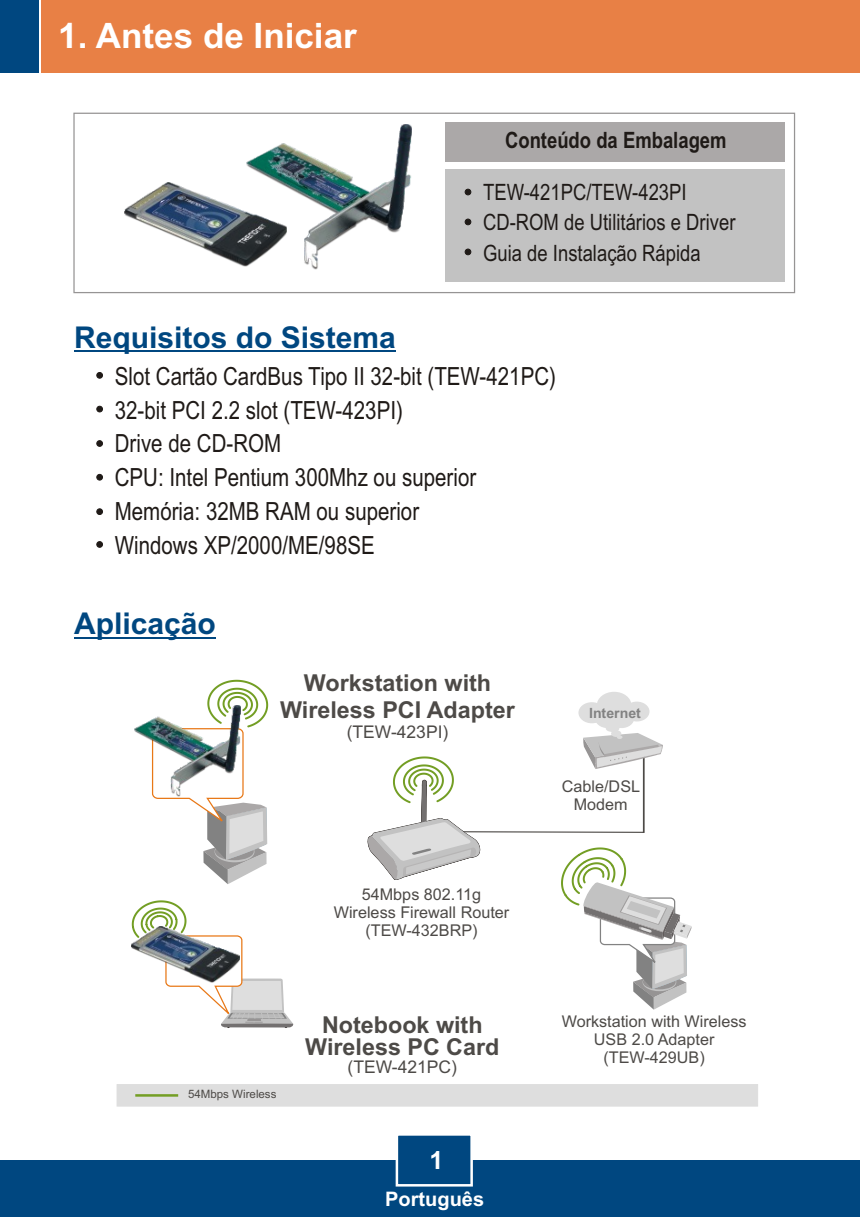
<style>
.page{position:relative;width:860px;height:1217px;background:#fff}
.page>*{position:absolute;margin:0;border:0;box-sizing:border-box;transform-origin:0 0}
.t1{font:700 35px "Arial";color:#fff}
.t2{font:700 30px "Arial";color:#004780}
.t3{font:25px/34px "Arial Narrow";color:#1f1a17}
.t4{font:700 25px "Arial";color:#fff}
.t5{font:700 23.25px/26px "Arial";color:#4d4a47;text-align:center}
.t6{font:22.5px/30.5px "Arial Narrow";color:#1f1a17}
.t7{font:700 22.5px "Arial Narrow";color:#1f1a17}
.t8{font:700 20px "Arial";color:#fff}
.t9{font:17.5px "Arial";color:#4d4a47}
.t10{font:16.25px/18px "Arial";color:#4d4a47;text-align:center}
.t11{font:700 14px "Arial";color:#828282}
.t12{font:11.5px "Arial";color:#4d4a47}
</style>
<div class="page">
<svg style="left:73px;top:112px;width:722px;height:182px"></svg>
<div style="left:444px;top:169px;width:340px;height:113px;background:#c2c2c2"></div>
<div style="left:0;top:1159px;width:859px;height:57px;background:#004780"></div>
<div style="left:41px;top:0;width:818px;height:72px;background:#e88045"></div>
<div style="left:0;top:0;width:38px;height:72px;background:#004780"></div>
<div style="left:444px;top:122px;width:340px;height:40px;background:#aba8a8"></div>
<svg style="left:96px;top:372px;width:7px;height:6px"></svg>
<svg style="left:96px;top:440px;width:7px;height:6px"></svg>
<svg style="left:96px;top:508px;width:7px;height:6px"></svg>
<svg style="left:96px;top:541px;width:7px;height:6px"></svg>
<svg style="left:465px;top:189px;width:6px;height:6px"></svg>
<svg style="left:465px;top:219px;width:6px;height:6px"></svg>
<svg style="left:465px;top:249px;width:6px;height:6px"></svg>
<svg style="left:96px;top:406px;width:7px;height:6px"></svg>
<svg style="left:96px;top:474px;width:7px;height:6px"></svg>
<svg style="left:394px;top:1135px;width:80px;height:52px"></svg>
<img style="left:125px;top:182px;width:122px;height:85px">
<img style="left:247px;top:125px;width:164px;height:144px">
<div style="left:578px;top:702px;width:27px;height:21px;background:#dedede;border-radius:50%"></div>
<div style="left:595px;top:708px;width:25px;height:20px;background:#dedede;border-radius:50%"></div>
<div style="left:596px;top:691px;width:35px;height:28px;background:#dedede;border-radius:50%"></div>
<div style="left:608px;top:708px;width:26px;height:20px;background:#dedede;border-radius:50%"></div>
<div style="left:624px;top:701px;width:25px;height:20px;background:#dedede;border-radius:50%"></div>
<div style="left:605px;top:725px;width:14px;height:6px;background:#dedede;border-radius:50%"></div>
<div style="left:611px;top:730px;width:10px;height:6px;background:#dedede;border-radius:50%"></div>
<img style="left:134px;top:720px;width:17px;height:20px">
<svg style="left:151px;top:679px;width:117px;height:205px"></svg>
<svg style="left:132px;top:900px;width:161px;height:127px"></svg>
<svg style="left:367px;top:732px;width:324px;height:277px"></svg>
<div style="left:116px;top:1084px;width:642px;height:22px;background:#dedede"></div>
<hr style="left:135px;top:1093px;width:43px;height:3px;background:#739e24">
<hr style="left:74px;top:350px;width:322px;height:2px;background:#004780">
<hr style="left:74px;top:637px;width:142px;height:1px;background:#004780">
<h1 class="t1" style="left:58px;top:22px;width:300px">1. Antes de Iniciar</h1>
<p class="t2" style="left:74px;top:326px;width:323px">Requisitos do Sistema</p>
<p class="t7" style="left:505px;top:131px;width:223px">Conteúdo da Embalagem</p>
<p class="t6" style="left:483px;top:179px;width:254px">TEW-421PC/TEW-423PI<br>CD-ROM de Utilitários e Driver<br>Guia de Instalação Rápida</p>
<p class="t3" style="left:115px;top:361px;width:442px">Slot Cartão CardBus Tipo II 32-bit (TEW-421PC)<br>32-bit PCI 2.2 slot (TEW-423PI)<br>Drive de CD-ROM<br>CPU: Intel Pentium 300Mhz ou superior<br>Memória: 32MB RAM ou superior<br>Windows XP/2000/ME/98SE</p>
<p class="t2" style="left:74px;top:612px;width:143px">Aplicação</p>
<p class="t5" style="left:280px;top:672px;width:236px">Workstation with<br>Wireless PCI Adapter</p>
<p class="t9" style="left:346px;top:725px;width:103px">(TEW-423PI)</p>
<p class="t10" style="left:334px;top:886px;width:177px">54Mbps 802.11g<br>Wireless Firewall Router (TEW-432BRP)</p>
<p class="t5" style="left:305px;top:1016px;width:195px;line-height:22px">Notebook with<br>Wireless PC Card</p>
<p class="t9" style="left:347px;top:1060px;width:111px">(TEW-421PC)</p>
<p class="t12" style="left:188px;top:1089px;width:90px">54Mbps Wireless</p>
<p class="t4" style="left:429px;top:1150px;width:15px">1</p>
<p class="t8" style="left:385px;top:1191px;width:100px">Português</p>
<p class="t11" style="left:589px;top:707px;width:53px">Internet</p>
<p class="t10" style="left:562px;top:778px;width:80px">Cable/DSL<br>Modem</p>
<p class="t10" style="left:561px;top:1013px;width:186px">Workstation with Wireless<br>USB 2.0 Adapter (TEW-429UB)</p>
</div>
